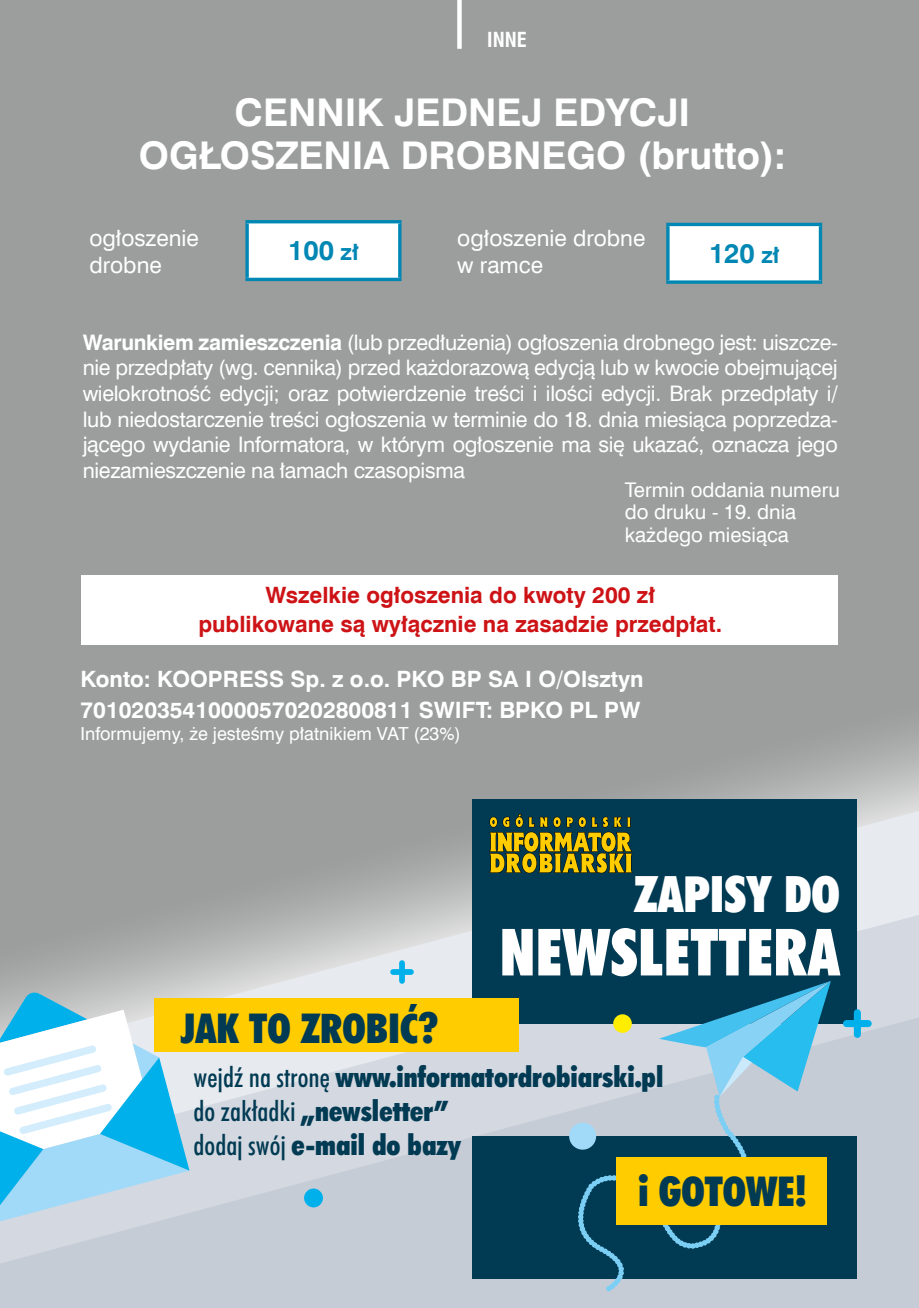
<style>
.page{position:relative;width:919px;height:1308px;background:#fff}
.page>*{position:absolute;margin:0;border:0;box-sizing:border-box;transform-origin:0 0}
.t1{font:65.25px "Futura X Blk Cn EU";letter-spacing:.01em;color:#fff;scale:.95 1}
.t2{font:49.95px "Futura X Blk Cn EU";color:#fff}
.t3{font:40.95px "Futura X Blk Cn EU";color:#013a53}
.t4{font:700 38.25px/42.8px "Swis 721 EU";color:#fff;text-align:center}
.t5{font:28.12px/33.5px "Futura X Blk Cn EU";color:#013a53}
.t6{font:700 27px "Swis 721 EU";color:#0087b3}
.t7{font:700 22.5px/31.1px "Swis 721 EU";color:#fff}
.t8{font:700 22.5px/29.2px "Swis 721 EU";color:#cd1316;text-align:center}
.t9{font:22.5px/27px "Swis 721 EU";color:#fff}
.t10{font:21.38px/25.7px "Swis 721 EU";letter-spacing:-.015em;color:#fff;text-align:justify}
.t11{font:20.25px/22.5px "Swis 721 EU";color:#fff}
.t12{font:700 20.25px "Swis 721 Cn EU";color:#fff}
.t13{font:18px "Swis 721 EU";color:#fff}
.s1{font-size:22.5px}
.s2{font-weight:700}
.s3{font-family:"Futura Md Cn EU"}
</style>
<div class="page">
<div style="left:0;top:0;width:918px;height:1307px;background:#9c9d9d"></div>
<svg style="left:457px;top:0;width:4px;height:49px"></svg>
<svg style="left:670px;top:732px;width:248px;height:79px;fill:#a7a8a8"></svg>
<div style="left:247px;top:222px;width:153px;height:57px;background:#fff"></div>
<hr style="left:245px;top:220px;width:156px;height:3px;background:#0087b3">
<svg style="left:245px;top:223px;width:4px;height:55px"></svg>
<hr style="left:398px;top:223px;width:3px;height:55px;background:#0087b3">
<hr style="left:245px;top:278px;width:156px;height:3px;background:#0087b3">
<div style="left:667px;top:224px;width:153px;height:58px;background:#fff"></div>
<hr style="left:666px;top:223px;width:156px;height:3px;background:#0087b3">
<hr style="left:666px;top:226px;width:3px;height:54px;background:#0087b3">
<svg style="left:818px;top:226px;width:4px;height:54px"></svg>
<svg style="left:666px;top:280px;width:156px;height:4px"></svg>
<div style="left:81px;top:575px;width:756px;height:70px;background:#fff"></div>
<svg style="left:237px;top:811px;width:681px;height:104px"></svg>
<svg style="left:0;top:915px;width:918px;height:102px"></svg>
<svg style="left:0;top:1017px;width:918px;height:290px;background:#cbd1da"></svg>
<div style="left:472px;top:799px;width:385px;height:224px;background:#013a53"></div>
<div style="left:472px;top:1136px;width:385px;height:142px;background:#013a53"></div>
<svg style="left:567px;top:981px;width:263px;height:313px"></svg>
<svg style="left:0;top:991px;width:189px;height:230px;background:#acdcf0"></svg>
<div style="left:304px;top:1188px;width:19px;height:19px;background:#00b0eb;border-radius:50%"></div>
<svg style="left:489px;top:814px;width:144px;height:60px"></svg>
<div style="left:154px;top:998px;width:364px;height:54px;background:#fc0"></div>
<div style="left:616px;top:1157px;width:210px;height:67px;background:#fc0"></div>
<div style="left:399px;top:963px;width:6px;height:18px;background:#00b0eb"></div>
<div style="left:393px;top:969px;width:18px;height:6px;background:#00b0eb"></div>
<div style="left:613px;top:1014px;width:18px;height:18px;background:#ffed00;border-radius:50%"></div>
<div style="left:569px;top:1122px;width:27px;height:27px;background:#a1daf8;border-radius:50%"></div>
<div style="left:853px;top:1012px;width:7px;height:22px;background:#00b0eb"></div>
<div style="left:846px;top:1020px;width:22px;height:7px;background:#00b0eb"></div>
<p class="t12" style="left:487px;top:28px;width:41px">INNE</p>
<h3 class="t4" style="left:139px;top:93px;width:648px">CENNIK JEDNEJ EDYCJI<br>OGŁOSZENIA DROBNEGO (brutto):</h3>
<p class="t9" style="left:89px;top:226px;width:111px">ogłoszenie drobne</p>
<p class="t9" style="left:457px;top:226px;width:190px">ogłoszenie drobne w ramce</p>
<p class="t6" style="left:288px;top:234px;width:72px">100 <span class="s1">zł</span></p>
<p class="t6" style="left:709px;top:236px;width:72px">120 <span class="s1">zł</span></p>
<p class="t10" style="left:83px;top:330px;width:756px"><span class="s2">Warunkiem zamieszczenia</span> (lub przedłużenia) ogłoszenia drobnego jest: uiszcze&shy;nie przedpłaty (wg. cennika) przed każdorazową edycją lub w kwocie obejmującej wielokrotność edycji; oraz potwierdzenie treści i ilości edycji. Brak przedpłaty i/ lub niedostarczenie treści ogłoszenia w terminie do 18. dnia miesiąca poprzedza&shy;jącego wydanie Informatora, w którym ogłoszenie ma się ukazać, oznacza jego niezamieszczenie na łamach czasopisma</p>
<p class="t11" style="left:624px;top:479px;width:216px">Termin oddania numeru do druku - 19. dnia każdego miesiąca</p>
<p class="t8" style="left:198px;top:581px;width:525px">Wszelkie ogłoszenia do kwoty 200 zł publikowane są wyłącznie na zasadzie przedpłat.</p>
<p class="t7" style="left:80px;top:664px;width:564px">Konto: KOOPRESS Sp. z o.o. PKO BP SA I O/Olsztyn<br>70102035410000570202800811 SWIFT: BPKO PL PW</p>
<p class="t13" style="left:80px;top:723px;width:381px">Informujemy, że jesteśmy płatnikiem VAT (23%)</p>
<h2 class="t2" style="left:634px;top:862px;width:207px">ZAPISY DO</h2>
<h1 class="t1" style="left:499px;top:911px;width:359px">NEWSLETTERA</h1>
<h3 class="t3" style="left:180px;top:1003px;width:260px">JAK TO ZROBIĆ?</h3>
<h3 class="t5" style="left:194px;top:1062px;width:471px"><span class="s3">wejdź na stronę</span> www.informatordrobiarski.pl <span class="s3">do zakładki</span> „newsletter”<br><span class="s3">dodaj swój</span> e-mail do bazy</h3>
<h3 class="t3" style="left:638px;top:1165px;width:170px">i GOTOWE!</h3>
</div>
